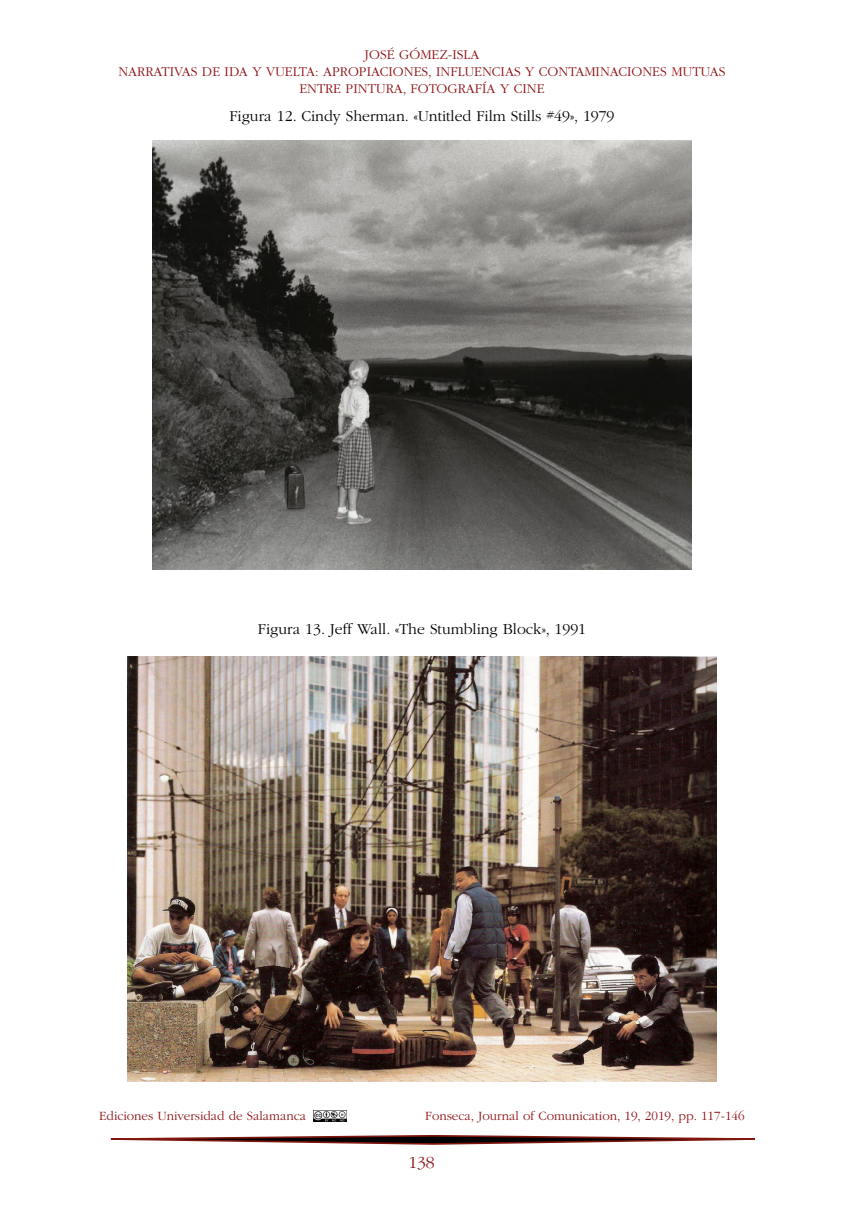
<style>
.page{position:relative;width:844px;height:1211px;background:#fff}
.page>*{position:absolute;margin:0;border:0;box-sizing:border-box;transform-origin:0 0}
.t1{font:300 17.5px "ITC Garamond Std";color:#8e1215}
.encabezado{font:300 15.75px "ITC Garamond Std";color:#000}
.t2{font:300 14px/16.6px "ITC Garamond Std";color:#8e1215;text-align:center}
.t3{font:300 13.12px "ITC Garamond Std";color:#8e1215}
</style>
<div class="page">
<svg style="left:110px;top:1135px;width:644px;height:8px"></svg>
<img style="left:314px;top:1110px;width:32px;height:11px">
<img style="left:152px;top:140px;width:539px;height:429px">
<img style="left:127px;top:656px;width:589px;height:425px">
<p class="t2" style="left:118px;top:47px;width:608px">JOSÉ GÓMEZ-ISLA<br>NARRATIVAS DE IDA Y VUELTA: APROPIACIONES, INFLUENCIAS Y CONTAMINACIONES MUTUAS<br>ENTRE PINTURA, FOTOGRAFÍA Y CINE</p>
<p class="encabezado" style="left:229px;top:108px;width:386px">Figura 12. Cindy Sherman. «Untitled Film Stills #49», 1979</p>
<p class="encabezado" style="left:258px;top:621px;width:329px">Figura 13. Jeff Wall. «The Stumbling Block», 1991</p>
<p class="t3" style="left:99px;top:1108px;width:208px">Ediciones Universidad de Salamanca</p>
<p class="t3" style="left:425px;top:1108px;width:321px">Fonseca, Journal of Comunication, 19, 2019, pp. 117-146</p>
<p class="t1" style="left:408px;top:1152px;width:28px">138</p>
</div>
